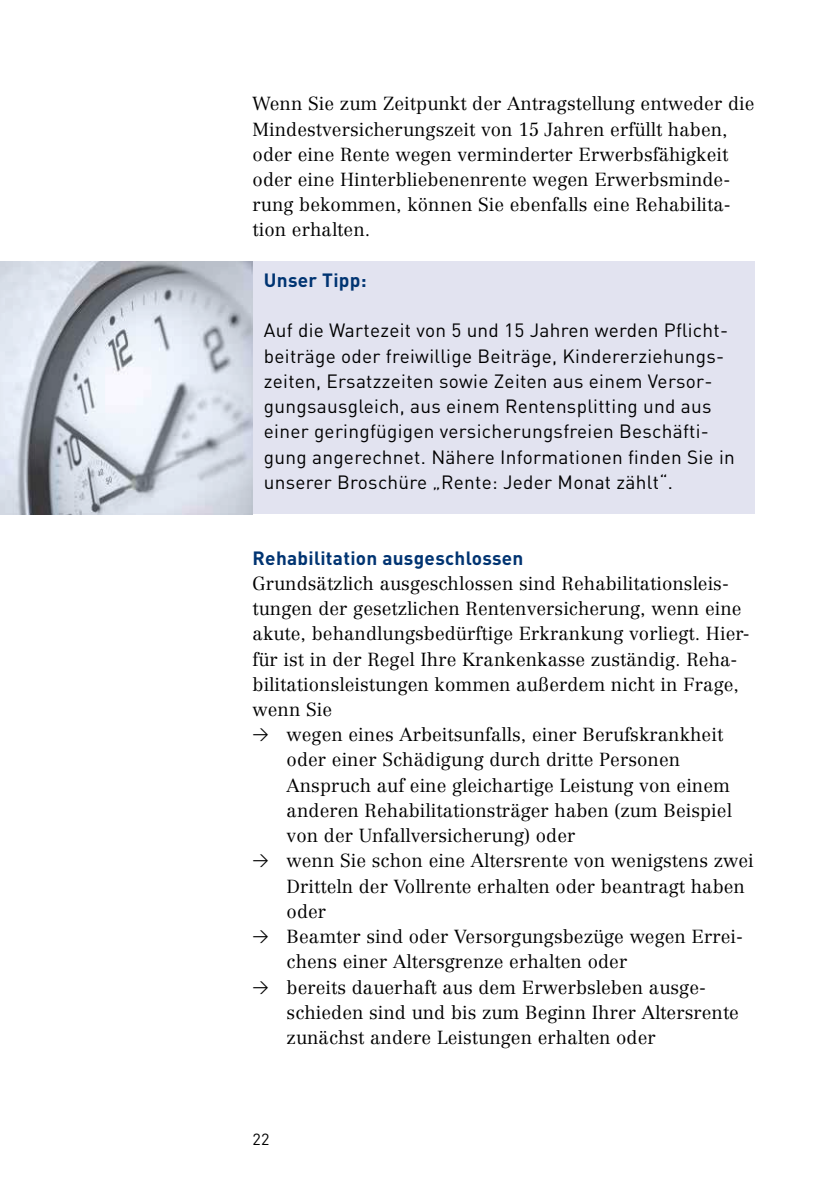
<style>
.page{position:relative;width:840px;height:1191px;background:#fff}
.page>*{position:absolute;margin:0;border:0;box-sizing:border-box;transform-origin:0 0}
.t1{font:19px/25.2px "DIN";letter-spacing:.015em;color:#000}
.t2{font:700 19px "DIN";letter-spacing:.015em;color:#003472}
.t3{font:300 18.6px/25.2px "Centennial";letter-spacing:.005em;color:#000}
.t4{font:16px "DIN";color:#000}
.s1{font-family:"DIN Regular Alternate";font-weight:400;font-size:16px}
</style>
<div class="page">
<div style="left:252px;top:262px;width:502px;height:252px;background:#e2e3f0"></div>
<img style="left:0;top:262px;width:252px;height:252px">
<p class="t3" style="left:252px;top:91px;width:503px">Wenn Sie zum Zeitpunkt der Antragstellung entweder die Mindestversicherungszeit von 15 Jahren erfüllt haben, oder eine Rente wegen verminderter Erwerbsfähigkeit oder eine Hin terbliebenenrente wegen Erwerbsminde&shy;rung bekommen, können Sie ebenfalls eine Rehabilita&shy;tion erhalten.</p>
<h3 class="t2" style="left:264px;top:268px;width:104px">Unser Tipp:</h3>
<p class="t1" style="left:264px;top:318px;width:472px">Auf die Wartezeit von 5 und 15 Jahren werden Pflicht&shy;beiträge oder freiwillige Beiträge, Kinder erziehungs&shy;zeiten, Ersatzzeiten sowie Zeiten aus einem Versor&shy;gungsaus gleich, aus einem Rentensplitting und aus einer geringfügigen versicherungsfreien Beschäfti&shy;gung angerechnet. Nähere Informationen finden Sie in unserer Broschüre „Rente: Jeder Monat zählt“.</p>
<h3 class="t2" style="left:252px;top:545px;width:272px">Rehabilitation ausgeschlossen</h3>
<p class="t3" style="left:252px;top:570px;width:498px">Grundsätzlich ausgeschlossen sind Rehabilitationsleis&shy;tungen der gesetzlichen Rentenversicherung, wenn eine akute, behandlungsbedürftige Erkrankung vorliegt. Hier&shy;für ist in der Regel Ihre Kranken kasse zuständig. Reha&shy;bilitationsleistungen kommen außerdem nicht in Frage, wenn Sie</p>
<p class="t3" style="left:286px;top:722px;width:446px;text-indent:-34px"><span class="s1">&gt;</span> wegen eines Arbeitsunfalls, einer Berufskrankheit oder einer Schädigung durch dritte Personen Anspruch auf eine gleichartige Leistung von einem anderen Rehabilitationsträger haben (zum Beispiel von der Unfallversicherung) oder</p>
<p class="t3" style="left:286px;top:848px;width:468px;text-indent:-34px"><span class="s1">&gt;</span> wenn Sie schon eine Altersrente von wenigstens zwei<br>Dritteln der Vollrente erhalten oder beantragt haben oder</p>
<p class="t3" style="left:286px;top:924px;width:457px;text-indent:-34px"><span class="s1">&gt;</span> Beamter sind oder Versorgungsbezüge wegen Errei&shy;chens einer Altersgrenze erhalten oder</p>
<p class="t3" style="left:286px;top:974px;width:453px;text-indent:-34px"><span class="s1">&gt;</span> bereits dauerhaft aus dem Erwerbsleben ausge&shy;schieden sind und bis zum Beginn Ihrer Altersrente zunächst andere Leistungen erhalten oder</p>
<p class="t4" style="left:252px;top:1129px;width:18px">22</p>
</div>
